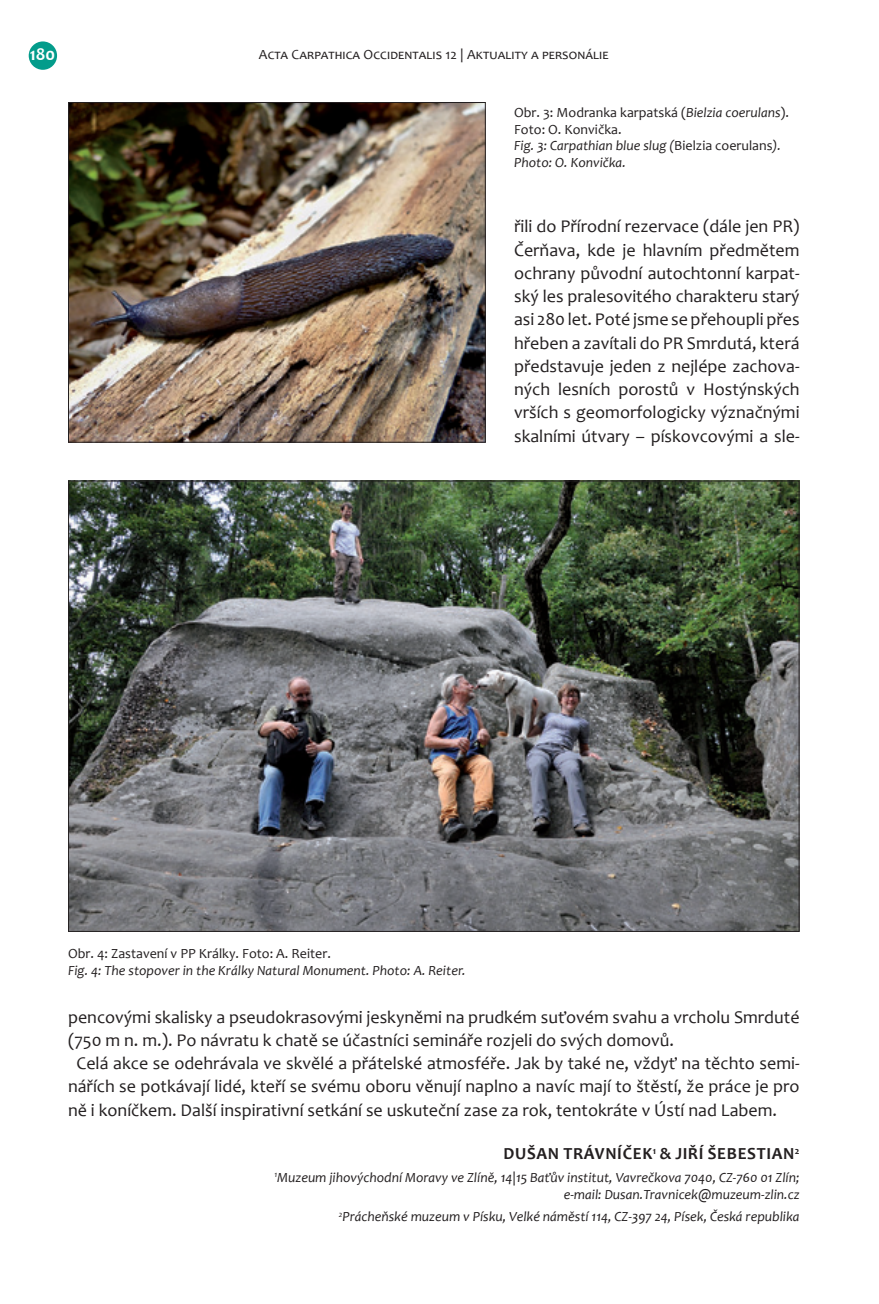
<style>
.page{position:relative;width:879px;height:1304px;background:#fff}
.page>*{position:absolute;margin:0;border:0;box-sizing:border-box;transform-origin:0 0}
.t1{font:18px/23.2px "Candara";color:#231f20;text-align:justify}
.t2{font:700 18px "Candara";color:#fff}
.t3{font:700 17px "Candara";letter-spacing:.04em;color:#231f20}
.t4{font:italic 14px/16.8px "Candara";color:#231f20;text-align:right}
.t5{font:14px "Candara";color:#231f20}
.s1{font-style:normal}
</style>
<div class="page">
<div style="left:29px;top:41px;width:28px;height:29px;background:#039c8b;border-radius:50%"></div>
<img style="left:70px;top:104px;width:414px;height:337px">
<div style="left:68px;top:102px;width:418px;height:341px;border:1px solid #231f20"></div>
<img style="left:70px;top:482px;width:727px;height:448px">
<p class="t2" style="left:30px;top:43px;width:27px">180</p>
<p class="t5" style="left:259px;top:46px;width:351px">Acta Carpathica Occidentalis 12 | Aktuality a personálie</p>
<p class="t4" style="left:514px;top:104px;width:276px;text-align:left"><span class="s1">Obr. 3: Modranka karpatská (</span>Bielzia coerulans<span class="s1">).<br>Foto: O. Konvička.<br></span>Fig. 3: Carpathian blue slug (<span class="s1">Bielzia coerulans</span>).<br>Photo: O. Konvička.</p>
<p class="t1" style="left:514px;top:215px;width:287px">řili do Přírodní rezervace (dále jen PR)<br>Čerňava, kde je hlavním předmětem ochrany původní autochtonní karpat&shy;ský les pralesovitého charakteru starý asi 280 let. Poté jsme se přehoupli přes hřeben a zavítali do PR Smrdutá, která představuje jeden z nejlépe zachova&shy;ných lesních porostů v Hostýnských vrších s geomorfologicky význačnými skalními útvary – pískovcovými a sle-</p>
<p class="t5" style="left:68px;top:945px;width:264px">Obr. 4: Zastavení v PP Králky. Foto: A. Reiter.</p>
<p class="t4" style="left:68px;top:962px;width:399px">Fig. 4: The stopover in the Králky Natural Monument. Photo: A. Reiter.</p>
<p class="t1" style="left:68px;top:1005px;width:733px">pencovými skalisky a pseudokrasovými jeskyněmi na prudkém suťovém svahu a vrcholu Smrduté</p>
<p class="t1" style="left:68px;top:1028px;width:607px">(750 m n. m.). Po návratu k chatě se účastníci semináře rozjeli do svých domovů.</p>
<p class="t1" style="left:77px;top:1052px;width:724px">Celá akce se odehrávala ve skvělé a přátelské atmosféře. Jak by také ne, vždyť na těchto semi-</p>
<p class="t1" style="left:68px;top:1075px;width:733px">nářích se potkávají lidé, kteří se svému oboru věnují naplno a navíc mají to štěstí, že práce je pro</p>
<p class="t1" style="left:68px;top:1098px;width:710px">ně i koníčkem. Další inspirativní setkání se uskuteční zase za rok, tentokráte v Ústí nad Labem.</p>
<p class="t3" style="left:503px;top:1143px;width:243px">DUŠAN TRÁVNÍČEK<sup>1</sup> &amp; JIŘÍ ŠEBESTI</p>
<p class="t3" style="left:772px;top:1143px;width:29px">AN<sup>2</sup></p>
<p class="t4" style="left:274px;top:1169px;width:527px"><sup>1</sup>Muzeum jihovýchodní Moravy ve Zlíně, 14|15 Baťův institut, Vavrečkova 7040, CZ-760 01 Zlín; e-mail: Dusan.Travnicek@muzeum-zlin.cz</p>
<p class="t4" style="left:339px;top:1208px;width:462px"><sup>2</sup>Prácheňské muzeum v Písku, Velké náměstí 114, CZ-397 24, Písek, Česká republika</p>
</div>
